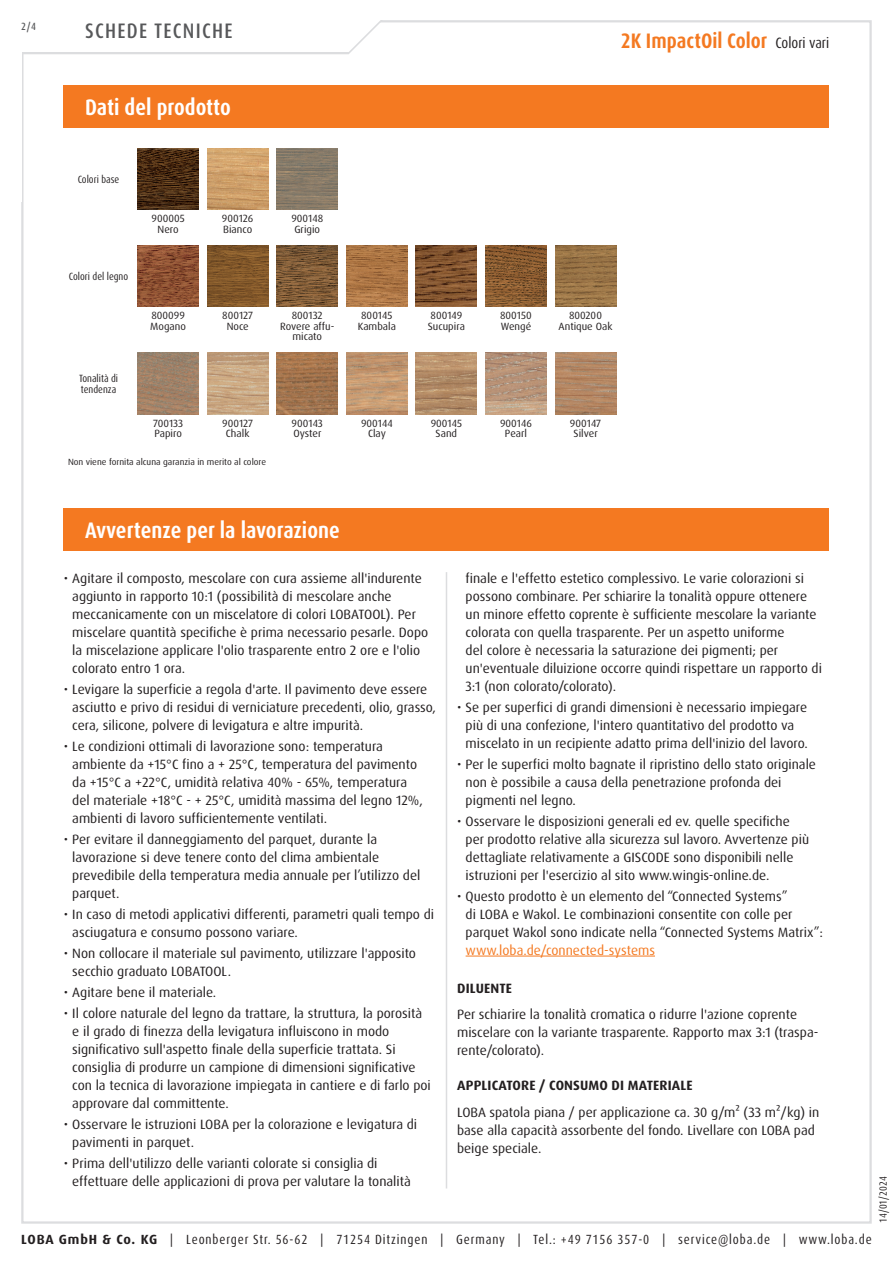
<style>
.page{position:relative;width:893px;height:1263px;background:#fff}
.page>*{position:absolute;margin:0;border:0;box-sizing:border-box;transform-origin:0 0}
.Abschnitt{font:700 condensed 22.5px "Dax Pro";color:#fff}
.t1{font:700 condensed 21px "Dax Pro";color:#f47921}
.t2{font:500 condensed 21px "Dax Pro";letter-spacing:.06em;color:#57585a}
.Text{font:13.5px/18px "Dax Pro";color:#231f20}
.t3{font:700 13.5px "Dax Pro";letter-spacing:.01em;color:#231f20}
.t4{font:condensed 13.35px "Dax Pro";letter-spacing:.065em;color:#231f20}
.Legende{font:10.5px/10.5px "Dax Pro";color:#231f20;text-align:center}
.Typ{font:condensed 10.5px/10.5px "Dax Pro";color:#231f20}
.t5{font:500 condensed 10.5px "Dax Pro";color:#57585a}
.Footnote{font:9px "Dax Pro";color:#231f20}
.s1{font-weight:400;font-size:15px;color:#231f20}
.s2{color:#f47921}
.s3{font-weight:700;font-stretch:normal}
</style>
<div class="page">
<svg style="left:22px;top:20px;width:410px;height:35px"></svg>
<hr style="left:466px;top:956px;width:189px;height:1px;background:#f47921">
<hr style="left:446px;top:572px;width:1px;height:616px;background:#dcdddf">
<div style="left:64px;top:508px;width:765px;height:43px;background:#f47921"></div>
<div style="left:64px;top:85px;width:765px;height:43px;background:#f47921"></div>
<img style="left:138px;top:149px;width:61px;height:61px">
<img style="left:207px;top:149px;width:61px;height:61px">
<img style="left:277px;top:149px;width:61px;height:61px">
<img style="left:138px;top:246px;width:61px;height:61px">
<img style="left:207px;top:246px;width:61px;height:61px">
<img style="left:277px;top:246px;width:61px;height:61px">
<img style="left:346px;top:246px;width:61px;height:61px">
<img style="left:416px;top:246px;width:61px;height:61px">
<img style="left:485px;top:246px;width:61px;height:61px">
<img style="left:555px;top:246px;width:61px;height:61px">
<img style="left:138px;top:353px;width:61px;height:61px">
<img style="left:207px;top:353px;width:61px;height:61px">
<img style="left:277px;top:353px;width:61px;height:61px">
<img style="left:346px;top:353px;width:61px;height:61px">
<img style="left:416px;top:353px;width:61px;height:61px">
<img style="left:485px;top:353px;width:61px;height:61px">
<img style="left:555px;top:353px;width:61px;height:61px">
<p class="t5" style="left:21px;top:19px;width:16px">2/4</p>
<h2 class="t2" style="left:85px;top:17px;width:149px">SCHEDE TECNICHE</h2>
<p class="Abschnitt" style="left:85px;top:93px;width:147px">Dati del prodotto</p>
<p class="Typ" style="left:78px;top:175px;width:43px">Colori base</p>
<p class="Typ" style="left:69px;top:271px;width:61px">Colori del legno</p>
<p class="Typ" style="left:79px;top:374px;width:41px">Tonalità di tendenza</p>
<p class="Legende" style="left:152px;top:214px;width:35px">900005</p>
<p class="Legende" style="left:158px;top:224px;width:23px">Nero</p>
<p class="Legende" style="left:151px;top:310px;width:35px">800099</p>
<p class="Legende" style="left:150px;top:321px;width:37px">Mogano</p>
<p class="Legende" style="left:153px;top:418px;width:32px">700133</p>
<p class="Legende" style="left:154px;top:428px;width:29px">Papiro</p>
<p class="Legende" style="left:222px;top:214px;width:33px">900126</p>
<p class="Legende" style="left:223px;top:224px;width:31px">Bianco</p>
<p class="Legende" style="left:222px;top:310px;width:32px">800127</p>
<p class="Legende" style="left:227px;top:321px;width:24px">Noce</p>
<p class="Legende" style="left:222px;top:418px;width:33px">900127</p>
<p class="Legende" style="left:226px;top:428px;width:25px">Chalk</p>
<p class="Footnote" style="left:68px;top:456px;width:200px">Non viene fornita alcuna garanzia in merito al colore</p>
<p class="Legende" style="left:291px;top:214px;width:33px">900148</p>
<p class="Legende" style="left:294px;top:224px;width:27px">Grigio</p>
<p class="Legende" style="left:292px;top:310px;width:32px">800132</p>
<p class="Legende" style="left:280px;top:321px;width:56px">Rovere affu&shy;micato</p>
<p class="Legende" style="left:292px;top:418px;width:33px">900143</p>
<p class="Legende" style="left:293px;top:428px;width:30px">Oyster</p>
<p class="Legende" style="left:361px;top:310px;width:33px">800145</p>
<p class="Legende" style="left:358px;top:321px;width:40px">Kambala</p>
<p class="Legende" style="left:361px;top:418px;width:33px">900144</p>
<p class="Legende" style="left:368px;top:428px;width:19px">Clay</p>
<p class="Abschnitt" style="left:85px;top:516px;width:256px">Avvertenze per la lavorazione</p>
<p class="Legende" style="left:431px;top:310px;width:33px">800149</p>
<p class="Legende" style="left:428px;top:321px;width:39px">Sucupira</p>
<p class="Legende" style="left:431px;top:418px;width:33px">900145</p>
<p class="Legende" style="left:436px;top:428px;width:23px">Sand</p>
<h2 class="t1" style="left:621px;top:28px;width:210px">2K ImpactOil Color <span class="s1">Colori vari</span></h2>
<p class="Legende" style="left:500px;top:310px;width:33px">800150</p>
<p class="Legende" style="left:501px;top:321px;width:32px">Wengé</p>
<p class="Legende" style="left:569px;top:310px;width:34px">800200</p>
<p class="Legende" style="left:559px;top:321px;width:55px">Antique Oak</p>
<p class="Legende" style="left:500px;top:418px;width:33px">900146</p>
<p class="Legende" style="left:505px;top:428px;width:23px">Pearl</p>
<p class="Legende" style="left:570px;top:418px;width:33px">900147</p>
<p class="Legende" style="left:574px;top:428px;width:26px">Silver</p>
<p class="Text" style="left:72px;top:569px;width:357px;text-indent:-9px">• Agitare il composto, mescolare con cura assieme all'indurente aggiunto in rapporto 10:1 (possibilità di mescolare anche meccanicamente con un miscelatore di colori LOBATOOL). Per miscelare quantità specifiche è prima necessario pesarle. Dopo la miscelazione applicare l'olio trasparente entro 2 ore e l'olio colorato entro 1 ora.</p>
<p class="Text" style="left:72px;top:680px;width:365px;text-indent:-9px">• Levigare la superficie a regola d'arte. Il pavimento deve essere asciutto e privo di residui di verniciature precedenti, olio, grasso, cera, silicone, polvere di levigatura e altre impurità.</p>
<p class="Text" style="left:72px;top:737px;width:352px;text-indent:-9px">• Le condizioni ottimali di lavorazione sono: temperatura ambiente da +15°C fino a + 25°C, temperatura del pavimento da +15°C a +22°C, umidità relativa 40% - 65%, temperatura del materiale +18°C - + 25°C, umidità massima del legno 12%, ambienti di lavoro sufficientemente ventilati.</p>
<p class="Text" style="left:72px;top:830px;width:350px;text-indent:-9px">• Per evitare il danneggiamento del parquet, durante la lavorazione si deve tenere conto del clima ambientale prevedibile della temperatura media annuale per l’utilizzo del parquet.</p>
<p class="Text" style="left:72px;top:905px;width:363px;text-indent:-9px">• In caso di metodi applicativi differenti, parametri quali tempo di asciugatura e consumo possono variare.</p>
<p class="Text" style="left:72px;top:944px;width:345px;text-indent:-9px">• Non collocare il materiale sul pavimento, utilizzare l'apposito secchio graduato LOBATOOL.</p>
<p class="Text" style="left:64px;top:983px;width:154px">• Agitare bene il materiale.</p>
<p class="Text" style="left:72px;top:1004px;width:360px;text-indent:-9px">• Il colore naturale del legno da trattare, la struttura, la porosità e il grado di finezza della levigatura influiscono in modo significativo sull'aspetto finale della superficie trattata. Si consiglia di produrre un campione di dimensioni significative con la tecnica di lavorazione impiegata in cantiere e di farlo poi approvare dal committente.</p>
<p class="Text" style="left:72px;top:1115px;width:346px;text-indent:-9px">• Osservare le istruzioni LOBA per la colorazione e levigatura di pavimenti in parquet.</p>
<p class="Text" style="left:72px;top:1154px;width:340px;text-indent:-9px">• Prima dell'utilizzo delle varianti colorate si consiglia di effettuare delle applicazioni di prova per valutare la tonalità</p>
<p class="Text" style="left:466px;top:569px;width:358px">finale e l'effetto estetico complessivo. Le varie colorazioni si possono combinare. Per schiarire la tonalità oppure ottenere un minore effetto coprente è sufficiente mescolare la variante colorata con quella trasparente. Per un aspetto uniforme<br>del colore è necessaria la saturazione dei pigmenti; per un'eventuale diluizione occorre quindi rispettare un rapporto di 3:1 (non colorato/colorato).</p>
<p class="Text" style="left:466px;top:698px;width:344px;text-indent:-9px">• Se per superfici di grandi dimensioni è necessario impiegare più di una confezione, l'intero quantitativo del prodotto va miscelato in un recipiente adatto prima dell'inizio del lavoro.</p>
<p class="Text" style="left:466px;top:755px;width:352px;text-indent:-9px">• Per le superfici molto bagnate il ripristino dello stato originale non è possibile a causa della penetrazione profonda dei pigmenti nel legno.</p>
<p class="Text" style="left:466px;top:812px;width:345px;text-indent:-9px">• Osservare le disposizioni generali ed ev. quelle specifiche per prodotto relative alla sicurezza sul lavoro. Avvertenze più dettagliate relativamente a GISCODE sono disponibili nelle istruzioni per l'esercizio al sito www.wingis-online.de.</p>
<p class="Text" style="left:466px;top:887px;width:359px;text-indent:-9px">• Questo prodotto è un elemento del “Connected Systems”<br>di LOBA e Wakol. Le combinazioni consentite con colle per parquet Wakol sono indicate nella “Connected Systems Matrix”: <span class="s2">www.loba.de/connected-systems</span></p>
<p class="t3" style="left:457px;top:979px;width:56px">DILUENTE</p>
<p class="Text" style="left:457px;top:1005px;width:363px">Per schiarire la tonalità cromatica o ridurre l'azione coprente miscelare con la variante trasparente. Rapporto max 3:1 (traspa&shy;rente/colorato).</p>
<p class="t3" style="left:457px;top:1077px;width:237px">APPLICATORE / CONSUMO DI MATERIALE</p>
<p class="Text" style="left:457px;top:1103px;width:364px">LOBA spatola piana / per applicazione ca. 30 g/m² (33 m²/kg) in base alla capacità assorbente del fondo. Livellare con LOBA pad beige speciale.</p>
<p class="Typ" style="left:878px;top:1222px;width:48px;rotate:-90deg">14/01/2024</p>
<p class="t4" style="left:21px;top:1230px;width:852px"><span class="s3">LOBA GmbH &amp; Co. KG</span> | Leonberger Str. 56-62 | 71254 Ditzingen | Germany | Tel.: +49 7156 357-0 | service@loba.de | www.loba.de</p>
</div>
